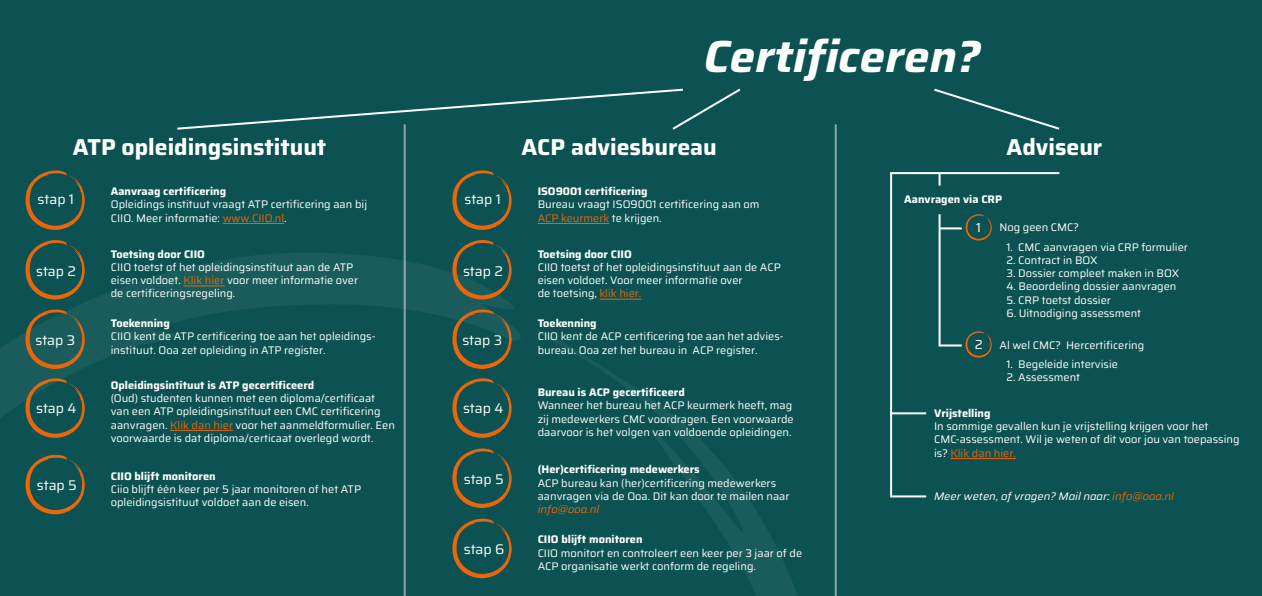
<style>
.page{position:relative;width:1262px;height:596px;background:#fff}
.page>*{position:absolute;margin:0;border:0;box-sizing:border-box;transform-origin:0 0}
.t1{font:italic 700 45px "Saira";color:#fff}
.t2{font:700 23px "Saira";color:#fff}
.t3{font:14px "Saira";letter-spacing:-.005em;color:#fff}
.t4{font:13px "Saira";color:#fff}
.t5{font:11px/13.2px "Saira";color:#fff}
.t6{font:700 11px "Saira";color:#fff}
.t7{font:italic 11px "Saira";color:#fff}
.t8{font:italic 11px "Saira";color:#e9660a}
.s1{color:#e9660a}
</style>
<div class="page">
<div style="left:0;top:0;width:1261px;height:595px;background:#0c5252"></div>
<svg style="left:0;top:252px;width:837px;height:343px"></svg>
<svg style="left:177px;top:88px;width:564px;height:43px"></svg>
<svg style="left:934px;top:88px;width:126px;height:42px"></svg>
<hr style="left:834px;top:124px;width:2px;height:471px;background:#fff">
<hr style="left:404px;top:124px;width:2px;height:471px;background:#fff">
<hr style="left:537px;top:223px;width:72px;height:1px;background:#e9660a">
<hr style="left:223px;top:223px;width:61px;height:1px;background:#e9660a">
<hr style="left:950px;top:458px;width:65px;height:1px;background:#e9660a">
<hr style="left:599px;top:299px;width:42px;height:1px;background:#e9660a">
<hr style="left:183px;top:285px;width:41px;height:1px;background:#e9660a">
<hr style="left:170px;top:430px;width:63px;height:1px;background:#e9660a">
<svg style="left:452px;top:170px;width:60px;height:60px"></svg>
<svg style="left:26px;top:170px;width:59px;height:60px"></svg>
<svg style="left:452px;top:309px;width:60px;height:60px"></svg>
<svg style="left:26px;top:309px;width:59px;height:60px"></svg>
<svg style="left:452px;top:240px;width:60px;height:59px"></svg>
<svg style="left:26px;top:240px;width:59px;height:59px"></svg>
<svg style="left:452px;top:378px;width:60px;height:59px"></svg>
<svg style="left:26px;top:378px;width:59px;height:59px"></svg>
<svg style="left:452px;top:448px;width:60px;height:59px"></svg>
<svg style="left:452px;top:518px;width:60px;height:59px"></svg>
<svg style="left:26px;top:454px;width:59px;height:60px"></svg>
<svg style="left:965px;top:214px;width:26px;height:26px"></svg>
<svg style="left:965px;top:331px;width:26px;height:26px"></svg>
<svg style="left:938px;top:174px;width:2px;height:11px"></svg>
<hr style="left:890px;top:173px;width:2px;height:324px;background:#fff">
<hr style="left:938px;top:214px;width:2px;height:132px;background:#fff">
<hr style="left:939px;top:227px;width:22px;height:2px;background:#fff">
<hr style="left:890px;top:172px;width:169px;height:2px;background:#fff">
<hr style="left:939px;top:344px;width:22px;height:2px;background:#fff">
<hr style="left:891px;top:412px;width:35px;height:2px;background:#fff">
<hr style="left:891px;top:495px;width:35px;height:2px;background:#fff">
<h1 class="t1" style="left:704px;top:19px;width:278px">Certificeren?</h1>
<h2 class="t2" style="left:73px;top:128px;width:255px">ATP opleidingsinstituut</h2>
<h2 class="t2" style="left:521px;top:128px;width:197px">ACP adviesbureau</h2>
<h2 class="t2" style="left:1006px;top:128px;width:97px">Adviseur</h2>
<p class="t6" style="left:111px;top:182px;width:117px">Aanvraag certificering</p>
<p class="t5" style="left:111px;top:197px;width:258px">Opleidings instituut vraagt ATP certificering aan bij<br>CIIO. Meer informatie: <span class="s1">www.CIIO.nl</span>.</p>
<p class="t3" style="left:38px;top:187px;width:38px">stap 1</p>
<p class="t3" style="left:464px;top:187px;width:38px">stap 1</p>
<p class="t6" style="left:111px;top:245px;width:96px">Toetsing door CIIO</p>
<p class="t5" style="left:111px;top:260px;width:249px">CIIO toetst of het opleidingsinstituut aan de ATP eisen voldoet. <span class="s1">Klik hier</span> voor meer informatie over de certificeringsregeling.</p>
<p class="t3" style="left:36px;top:260px;width:41px">stap 2</p>
<p class="t3" style="left:463px;top:260px;width:41px">stap 2</p>
<p class="t6" style="left:111px;top:314px;width:61px">Toekenning</p>
<p class="t5" style="left:111px;top:329px;width:266px">CIIO kent de ATP certificering toe aan het opleidings&shy;instituut. Ooa zet opleiding in ATP register.</p>
<p class="t3" style="left:35px;top:328px;width:41px">stap 3</p>
<p class="t3" style="left:462px;top:328px;width:41px">stap 3</p>
<p class="t6" style="left:111px;top:376px;width:205px">Opleidingsintituut is ATP gecertificeerd</p>
<p class="t5" style="left:111px;top:391px;width:286px">(Oud) studenten kunnen met een diploma/certificaat van een ATP opleidingsinstituut een CMC certificering aanvragen. <span class="s1">Klik dan hier</span> voor het aanmeldformulier. Een voorwaarde is dat diploma/certicaat overlegd wordt.</p>
<p class="t3" style="left:36px;top:396px;width:42px">stap 4</p>
<p class="t3" style="left:463px;top:396px;width:42px">stap 4</p>
<p class="t3" style="left:37px;top:474px;width:41px">stap 5</p>
<p class="t6" style="left:111px;top:466px;width:106px">CIIO blijft monitoren</p>
<p class="t5" style="left:111px;top:481px;width:252px">Ciio blijft één keer per 5 jaar monitoren of het ATP opleidingsistituut voldoet aan de eisen.</p>
<p class="t3" style="left:464px;top:467px;width:41px">stap 5</p>
<p class="t3" style="left:464px;top:537px;width:42px">stap 6</p>
<p class="t6" style="left:537px;top:182px;width:111px">ISO9001 certificering</p>
<p class="t5" style="left:537px;top:197px;width:223px">Bureau vraagt ISO9001 certificering aan om<br><span class="s1">ACP keurmerk</span> te krijgen.</p>
<p class="t6" style="left:537px;top:245px;width:96px">Toetsing door CIIO</p>
<p class="t5" style="left:537px;top:260px;width:245px">CIIO toetst of het opleidingsinstituut aan de ACP eisen voldoet. Voor meer informatie over<br>de toetsing, <span class="s1">klik hier.</span></p>
<p class="t6" style="left:537px;top:314px;width:61px">Toekenning</p>
<p class="t5" style="left:537px;top:329px;width:248px">CIIO kent de ACP certificering toe aan het advies&shy;bureau. Ooa zet het bureau in ACP register.</p>
<p class="t6" style="left:537px;top:383px;width:149px">Bureau is ACP gecertificeerd</p>
<p class="t5" style="left:537px;top:398px;width:257px">Wanneer het bureau het ACP keurmerk heeft, mag zij medewerkers CMC voordragen. Een voorwaarde daarvoor is het volgen van voldoende opleidingen.</p>
<p class="t6" style="left:537px;top:460px;width:164px">(Her)certificering medewerkers</p>
<p class="t5" style="left:537px;top:475px;width:253px">ACP bureau kan (her)certificering medewerkers aanvragen via de Ooa. Dit kan door te mailen naar</p>
<p class="t8" style="left:537px;top:500px;width:63px">info@ooa.nl</p>
<p class="t6" style="left:537px;top:530px;width:106px">CIIO blijft monitoren</p>
<p class="t5" style="left:537px;top:545px;width:266px">CIIO monitort en controleert een keer per 3 jaar of de<br>ACP organisatie werkt conform de regeling.</p>
<p class="t6" style="left:904px;top:190px;width:99px">Aanvragen via CRP</p>
<p class="t4" style="left:976px;top:216px;width:6px">1</p>
<p class="t4" style="left:974px;top:333px;width:9px">2</p>
<p class="t5" style="left:999px;top:220px;width:81px">Nog geen CMC?</p>
<p class="t5" style="left:1006px;top:240px;width:183px">1. CMC aanvragen via CRP formulier</p>
<p class="t5" style="left:1006px;top:253px;width:93px">2. Contract in BOX</p>
<p class="t5" style="left:1006px;top:266px;width:174px">3. Dossier compleet maken in BOX</p>
<p class="t5" style="left:1006px;top:279px;width:172px">4. Beoordeling dossier aanvragen</p>
<p class="t5" style="left:1006px;top:292px;width:106px">5. CRP toetst dossier</p>
<p class="t5" style="left:1006px;top:306px;width:136px">6. Uitnodiging assessment</p>
<p class="t5" style="left:999px;top:338px;width:146px">Al wel CMC? Hercertificering</p>
<p class="t5" style="left:1006px;top:357px;width:113px">1. Begeleide intervisie</p>
<p class="t5" style="left:1006px;top:370px;width:75px">2. Assessment</p>
<p class="t6" style="left:934px;top:404px;width:58px">Vrijstelling</p>
<p class="t5" style="left:934px;top:419px;width:307px">In sommige gevallen kun je vrijstelling krijgen voor het<br>CMC-assessment. Wil je weten of dit voor jou van toepassing is? <span class="s1">Klik dan hier.</span></p>
<p class="t7" style="left:934px;top:486px;width:241px">Meer weten, of vragen? Mail naar: <span class="s1">info@ooa.nl</span></p>
</div>
